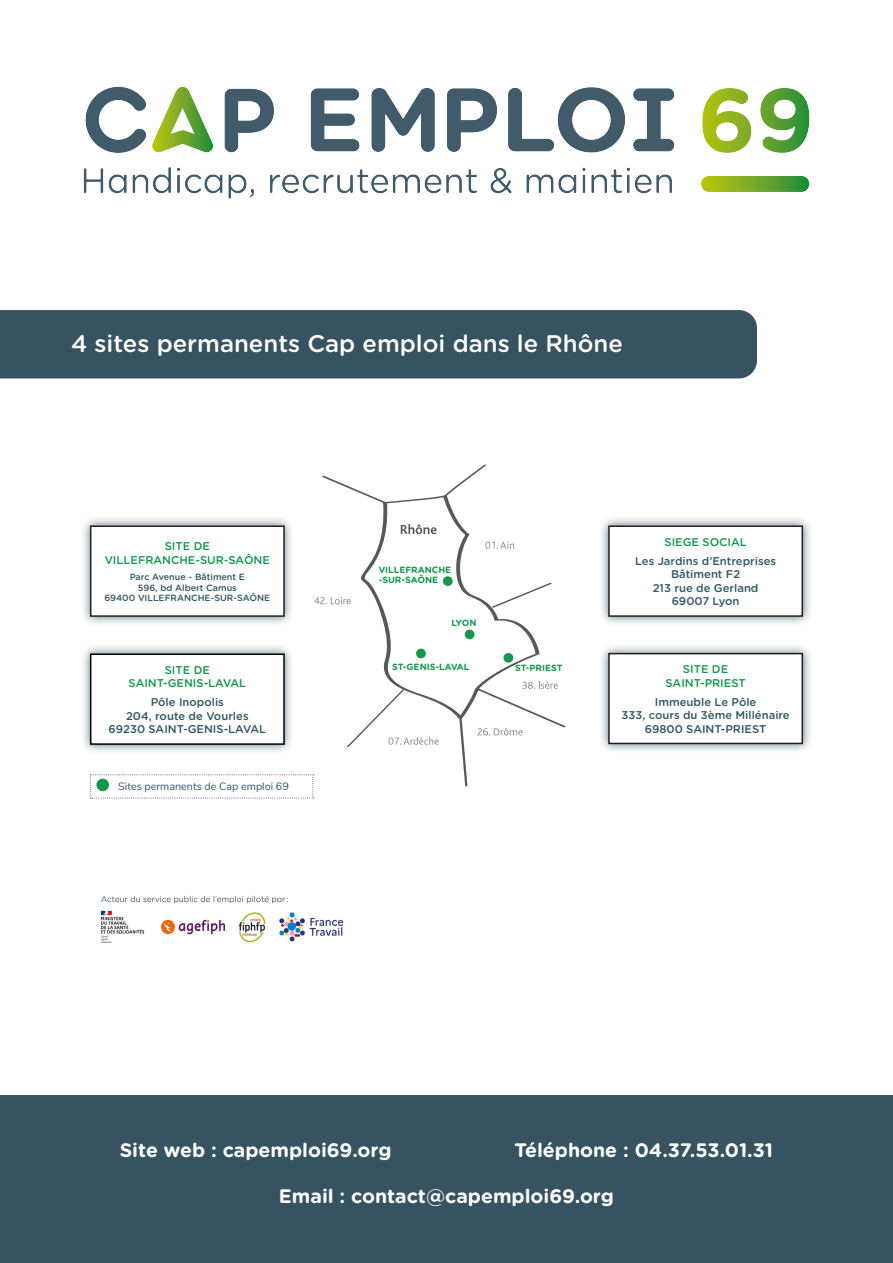
<style>
.page{position:relative;width:893px;height:1263px;background:#fff}
.page>*{position:absolute;margin:0;border:0;box-sizing:border-box;transform-origin:0 0}
.t1{font:500 24px "Gotham Rounded";color:#fff}
.t2{font:700 19.5px "Gotham Rounded";color:#fff}
.t3{font:500 11.25px/13.5px "Gotham Rounded";color:#315564;text-align:center}
.t4{font:500 11.25px "Gotham Rounded";color:#14964b}
.t5{font:10.8px "Nunito";color:#315564}
.t6{font:500 9px "Gotham Rounded";color:#315564}
.t7{font:700 9px "Gotham Rounded";color:#14964b}
</style>
<div class="page">
<img style="left:83px;top:86px;width:727px;height:113px">
<div style="left:0;top:1095px;width:893px;height:168px;background:#375361"></div>
<div style="left:80px;top:516px;width:214px;height:110px;background:#315564;opacity:.75"></div>
<div style="left:598px;top:516px;width:215px;height:110px;background:#315564;opacity:.75"></div>
<svg style="left:607px;top:525px;width:197px;height:93px"></svg>
<div style="left:598px;top:643px;width:215px;height:111px;background:#315564;opacity:.75"></div>
<svg style="left:607px;top:652px;width:197px;height:93px"></svg>
<div style="left:80px;top:644px;width:214px;height:110px;background:#315564;opacity:.75"></div>
<svg style="left:89px;top:464px;width:477px;height:335px"></svg>
<div style="left:416px;top:649px;width:10px;height:9px;background:#14964b;border-radius:50%"></div>
<div style="left:0;top:310px;width:757px;height:68px;background:#375361"></div>
<img style="left:100px;top:895px;width:244px;height:48px">
<p class="t1" style="left:71px;top:326px;width:553px">4 sites permanents Cap emploi dans le Rhône</p>
<p class="t4" style="left:165px;top:538px;width:47px">SITE DE</p>
<p class="t4" style="left:105px;top:551px;width:167px">VILLEFRANCHE-SUR-SAÔNE</p>
<p class="t6" style="left:130px;top:570px;width:117px">Parc Avenue - Bâtiment E</p>
<p class="t6" style="left:138px;top:581px;width:100px">596, bd Albert Camus</p>
<p class="t6" style="left:104px;top:592px;width:167px">69400 VILLEFRANCHE-SUR-SAÔNE</p>
<p class="t7" style="left:379px;top:563px;width:74px">VILLEFRANCHE</p>
<p class="t7" style="left:379px;top:574px;width:61px">-SUR-SAÔNE</p>
<p class="t7" style="left:451px;top:616px;width:27px">LYON</p>
<p class="t4" style="left:664px;top:534px;width:84px">SIEGE SOCIAL</p>
<p class="t3" style="left:635px;top:554px;width:143px">Les Jardins d’Entreprises<br>Bâtiment F2<br>213 rue de Gerland<br>69007 Lyon</p>
<p class="t4" style="left:165px;top:662px;width:47px">SITE DE</p>
<p class="t4" style="left:129px;top:675px;width:119px">SAINT-GENIS-LAVAL</p>
<p class="t3" style="left:151px;top:695px;width:75px">Pôle Inopolis</p>
<p class="t3" style="left:126px;top:709px;width:124px">204, route de Vourles</p>
<p class="t3" style="left:109px;top:722px;width:159px">69230 SAINT-GENIS-LAVAL</p>
<p class="t5" style="left:118px;top:778px;width:172px">Sites permanents de Cap emploi 69</p>
<p class="t7" style="left:392px;top:660px;width:79px">ST-GENIS-LAVAL</p>
<p class="t7" style="left:515px;top:662px;width:49px">ST-PRIEST</p>
<p class="t4" style="left:683px;top:661px;width:47px">SITE DE</p>
<p class="t4" style="left:665px;top:675px;width:82px">SAINT-PRIEST</p>
<p class="t3" style="left:655px;top:694px;width:103px">Immeuble Le Pôle</p>
<p class="t3" style="left:621px;top:708px;width:170px">333, cours du 3ème Millénaire</p>
<p class="t3" style="left:645px;top:721px;width:123px">69800 SAINT-PRIEST</p>
<p class="t2" style="left:120px;top:1135px;width:273px">Site web : capemploi69.org</p>
<p class="t2" style="left:514px;top:1135px;width:260px">Téléphone : 04.37.53.01.31</p>
<p class="t2" style="left:279px;top:1182px;width:337px">Email : contact@capemploi69.org</p>
</div>
